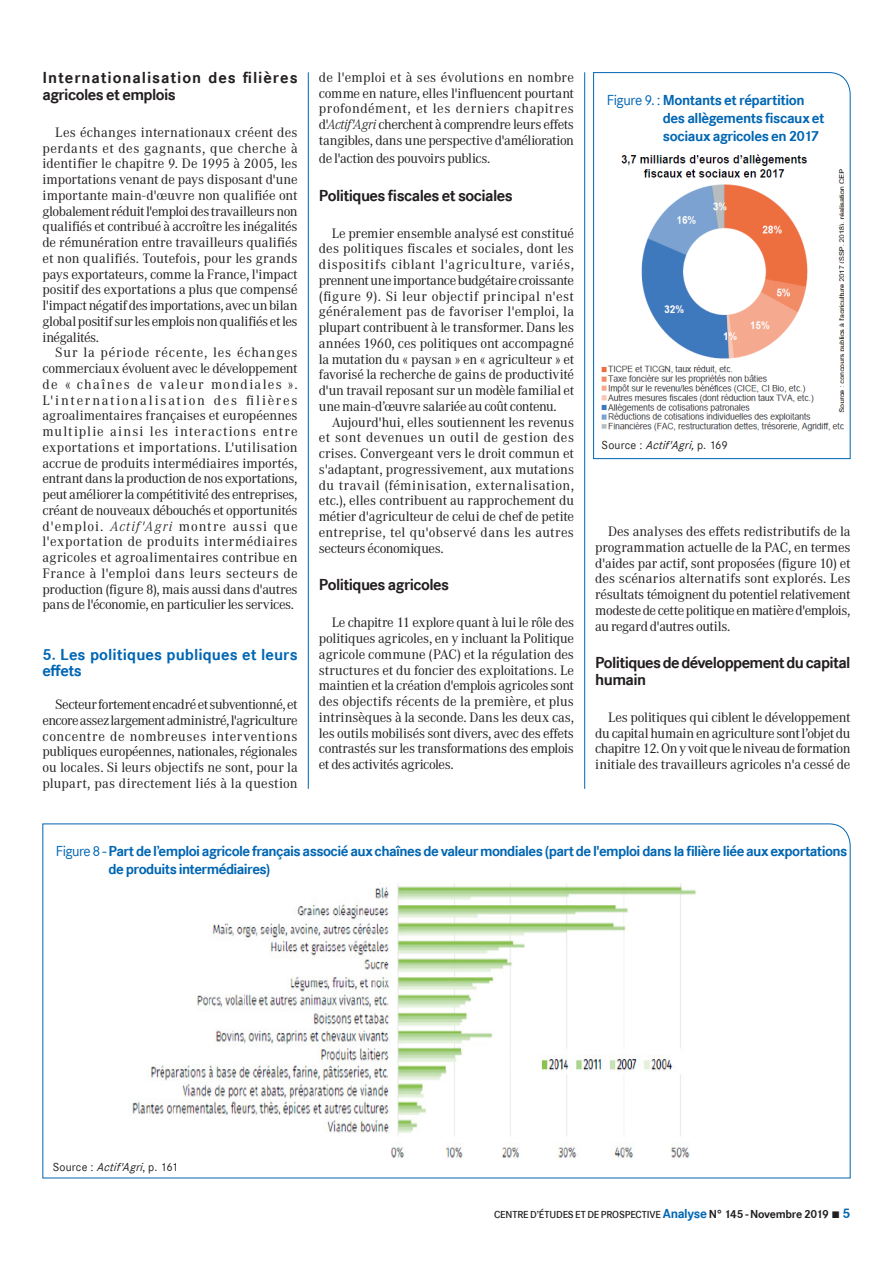
<style>
.page{position:relative;width:893px;height:1263px;background:#fff}
.page>*{position:absolute;margin:0;border:0;box-sizing:border-box;transform-origin:0 0}
.Intertitre_Noir{font:700 16.5px/16.5px "Corporate S";letter-spacing:-.03em;color:#231f20}
.Intertitre_Noir-2{font:700 16.5px/16.5px "Corporate S";letter-spacing:.05em;color:#231f20}
.Intertitre_Bleu{font:700 16.5px/16.5px "Corporate S";letter-spacing:.005em;color:#0166b3}
.t1{font:700 15px/18px "Corporate S";letter-spacing:-.035em;color:#0166b3}
.Texte{font:14.25px/15.8px "Corporate A";letter-spacing:-.02em;color:#231f20;text-align:justify}
.Source___Trait{font:12px "Corporate S";color:#231f20}
.t2{font:600 10.5px "Corporate S";letter-spacing:-.015em;color:#231f20}
.s1{font-weight:300;font-style:italic}
.s2{font-weight:400}
.s3{font-style:italic}
.s4{font-weight:700;font-size:13.5px;color:#0166b3}
.s5{font-weight:700;font-size:12px}
.s6{font-family:"Arial";font-weight:400;font-size:14.25px}
.s7{font-weight:700;font-size:14.25px;color:#0166b3}
</style>
<div class="page">
<hr style="left:308px;top:72px;width:1px;height:717px;background:#0166b3">
<hr style="left:584px;top:72px;width:1px;height:717px;background:#0166b3">
<svg style="left:42px;top:823px;width:809px;height:355px"></svg>
<img style="left:125px;top:882px;width:588px;height:278px">
<svg style="left:593px;top:72px;width:258px;height:387px"></svg>
<img style="left:600px;top:148px;width:243px;height:288px">
<p class="Intertitre_Noir-2" style="left:43px;top:70px;width:257px">Internationalisation des filières agricoles et emplois</p>
<p class="Texte" style="left:43px;top:124px;width:257px;text-indent:13px">Les échanges internationaux créent des perdants et des gagnants, que cherche à identifier le chapitre 9. De 1995 à 2005, les importations venant de pays disposant d'une importante main-d'œuvre non qualifiée ont globalement réduit l'emploi des travailleurs non qualifiés et contribué à accroître les inégalités de rémunération entre travailleurs qualifiés et non qualifiés. Toutefois, pour les grands pays exportateurs, comme la France, l'impact positif des exportations a plus que compensé l'impact négatif des importations, avec un bilan global positif sur les emplois non qualifiés et les inégalités.</p>
<p class="Texte" style="left:43px;top:344px;width:257px;text-indent:13px">Sur la période récente, les échanges commerciaux évoluent avec le développement de « chaînes de valeur mondiales ».<br>L'internationalisation des filières agroalimentaires françaises et européennes multiplie ainsi les interactions entre exportations et importations. L'utilisation accrue de produits intermédiaires importés, entrant dans la production de nos exportations, peut améliorer la compétitivité des entreprises, créant de nouveaux débouchés et opportunités d'emploi. <span class="s1">Actif'Agri</span> montre aussi que l'exportation de produits intermédiaires agricoles et agroalimentaires contribue en France à l'emploi dans leurs secteurs de production (figure 8), mais aussi dans d'autres pans de l'économie, en particulier les services.</p>
<p class="Intertitre_Bleu" style="left:43px;top:647px;width:257px">5. Les politiques publiques et leurs effets</p>
<p class="Texte" style="left:43px;top:696px;width:257px;text-indent:13px">Secteur fortement encadré et subventionné, et encore assez largement administré, l'agriculture concentre de nombreuses interventions publiques européennes, nationales, régionales ou locales. Si leurs objectifs ne sont, pour la plupart, pas directement liés à la question</p>
<p class="Texte" style="left:319px;top:69px;width:257px">de l'emploi et à ses évolutions en nombre comme en nature, elles l'influencent pourtant profondément, et les derniers chapitres d'<span class="s1">Actif'Agri</span> cherchent à comprendre leurs effets tangibles, dans une perspective d'amélioration</p>
<p class="Texte" style="left:319px;top:150px;width:173px">de l'action des pouvoirs publics.</p>
<p class="Intertitre_Noir" style="left:319px;top:187px;width:196px">Politiques fiscales et sociales</p>
<p class="Texte" style="left:319px;top:224px;width:257px;text-indent:13px">Le premier ensemble analysé est constitué des politiques fiscales et sociales, dont les dispositifs ciblant l'agriculture, variés, prennent une importance budgétaire croissante (figure 9). Si leur objectif principal n'est généralement pas de favoriser l'emploi, la plupart contribuent à le transformer. Dans les années 1960, ces politiques ont accompagné la mutation du « paysan » en « agriculteur » et favorisé la recherche de gains de productivité d'un travail reposant sur un modèle familial et une main-d’œuvre salariée au coût contenu.</p>
<p class="Texte" style="left:319px;top:413px;width:257px;text-indent:13px">Aujourd'hui, elles soutiennent les revenus et sont devenues un outil de gestion des crises. Convergeant vers le droit commun et s'adaptant, progressivement, aux mutations du travail (féminisation, externalisation, etc.), elles contribuent au rapprochement du métier d'agriculteur de celui de chef de petite entreprise, tel qu'observé dans les autres secteurs économiques.</p>
<p class="Intertitre_Noir" style="left:319px;top:577px;width:132px">Politiques agricoles</p>
<p class="Texte" style="left:319px;top:614px;width:257px;text-indent:13px">Le chapitre 11 explore quant à lui le rôle des politiques agricoles, en y incluant la Politique agricole commune (PAC) et la régulation des structures et du foncier des exploitations. Le maintien et la création d'emplois agricoles sont des objectifs récents de la première, et plus intrinsèques à la seconde. Dans les deux cas, les outils mobilisés sont divers, avec des effets contrastés sur les transformations des emplois et des activités agricoles.</p>
<p class="t1" style="left:663px;top:91px;width:163px;text-indent:-56px"><span class="s2">Figure 9. :</span> Montants et répartition des allègements fiscaux et sociaux agricoles en 2017</p>
<p class="Source___Trait" style="left:602px;top:438px;width:128px">S o u r c e : <span class="s3">Actif'Agri,</span>p . 1 6 9</p>
<p class="Texte" style="left:595px;top:523px;width:257px;text-indent:13px">Des analyses des effets redistributifs de la programmation actuelle de la PAC, en termes d'aides par actif, sont proposées (figure 10) et des scénarios alternatifs sont explorés. Les résultats témoignent du potentiel relativement modeste de cette politique en matière d'emplois, au regard d'autres outils.</p>
<p class="Intertitre_Noir" style="left:595px;top:655px;width:257px">Politiques de développement du capital humain</p>
<p class="Texte" style="left:595px;top:709px;width:257px;text-indent:13px">Les politiques qui ciblent le développement du capital humain en agriculture sont l’objet du chapitre 12. On y voit que le niveau de formation initiale des travailleurs agricoles n'a cessé de</p>
<p class="t1" style="left:109px;top:842px;width:740px;text-indent:-53px"><span class="s2">Figure 8 -</span> Part de l’emploi agricole français associé aux chaînes de valeur mondiales (part de l'emploi dans la filière liée aux exportations de produits intermédiaires)</p>
<p class="Source___Trait" style="left:53px;top:1160px;width:127px">S o u r c e : <span class="s3">Actif'Agri</span>, p . 1 6 1</p>
<p class="t2" style="left:494px;top:1208px;width:358px">CENTRE D’ÉTUDES ET DE PROSPECTIVE <span class="s4">Analyse</span> <span class="s5">N° 145 - Novembre 2019</span> <span class="s6">■</span> <span class="s7">5</span></p>
</div>
